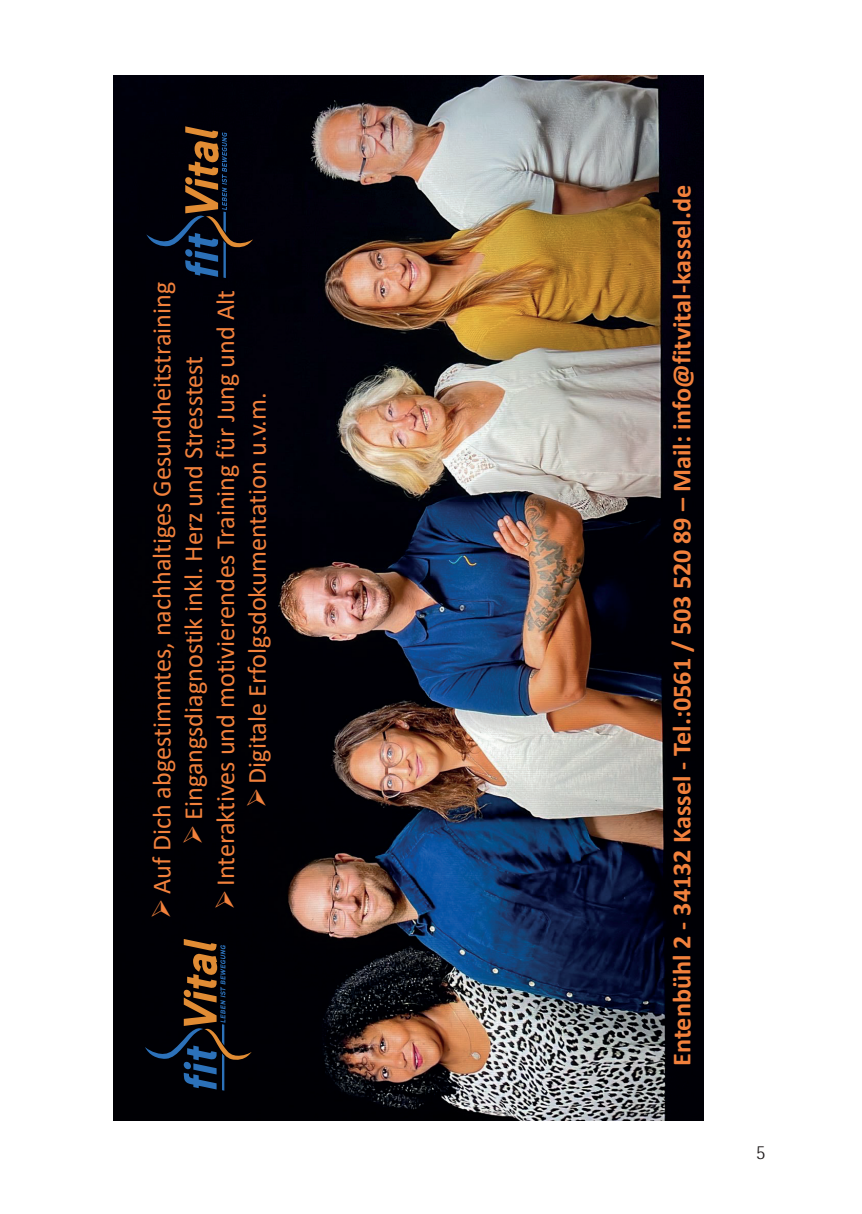
<style>
.page{position:relative;width:862px;height:1214px;background:#fff}
.page>*{position:absolute;margin:0;border:0;box-sizing:border-box;transform-origin:0 0}
.t1{font:26.2px "Calibri";color:#f2813c}
.t2{font:700 26.2px "Calibri";color:#f2813c}
.t3{font:300 20px "Rotis Semi Sans";color:#231f20}
</style>
<div class="page">
<img style="left:114px;top:75px;width:590px;height:1045px">
<svg style="left:146px;top:126px;width:107px;height:152px;background:#19161a"></svg>
<svg style="left:145px;top:938px;width:107px;height:152px;background:#191617"></svg>
<p class="t1" style="left:144px;top:918px;width:638px;rotate:-90deg">➢Auf Dich abgestimmtes, nachhaltiges Gesundheitstraining</p>
<p class="t1" style="left:207px;top:910px;width:621px;rotate:-90deg">➢Interaktives und motivierendes Training für Jung und Alt</p>
<p class="t1" style="left:175px;top:844px;width:490px;rotate:-90deg">➢Eingangsdiagnostik inkl. Herz und Stresstest</p>
<p class="t1" style="left:239px;top:808px;width:417px;rotate:-90deg">➢Digitale Erfolgsdokumentation u.v.m.</p>
<p class="t2" style="left:663px;top:1065px;width:882px;rotate:-90deg">Entenbühl 2 - 34132 Kassel - Tel.:0561 / 503 520 89 – Mail: info@fitvital-kassel.de</p>
<p class="t3" style="left:756px;top:1140px;width:11px">5</p>
</div>
